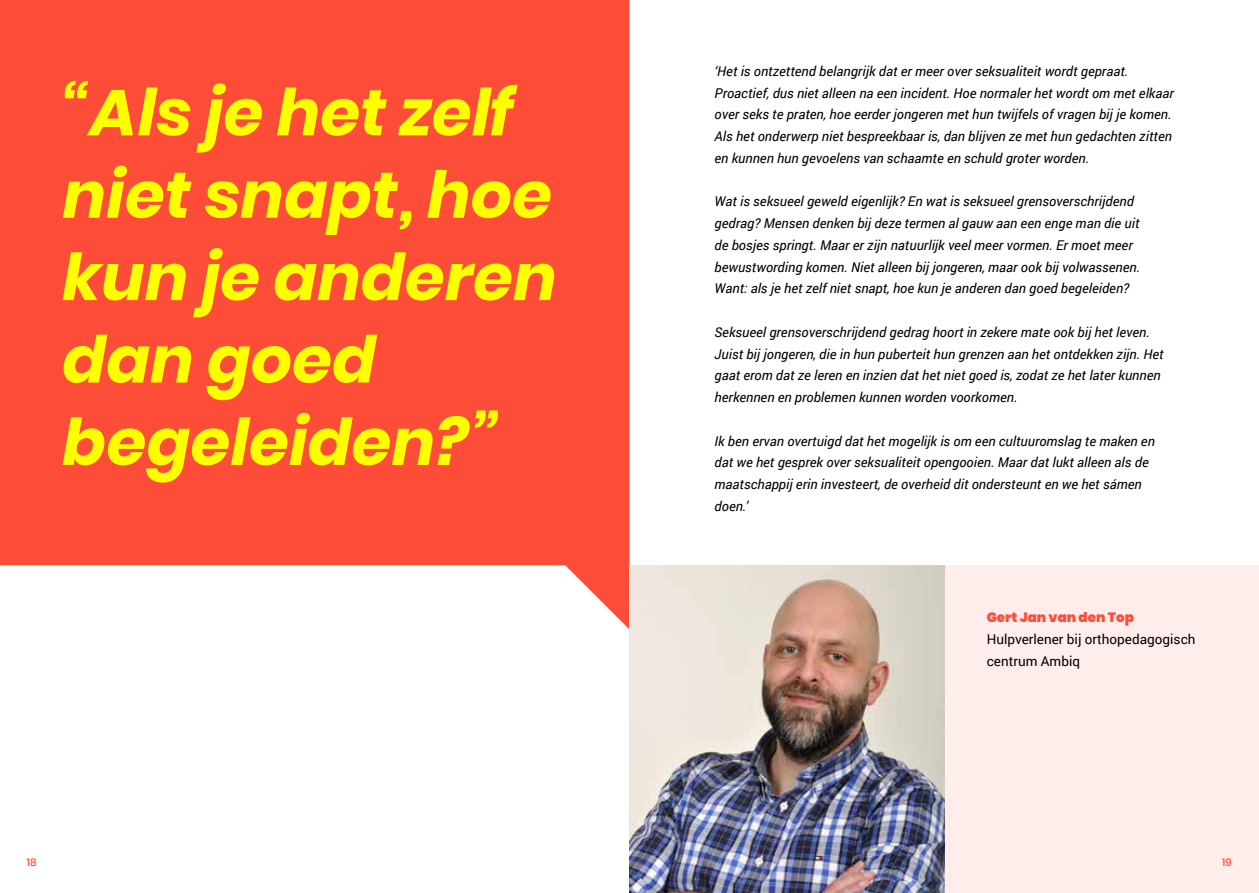
<style>
.page{position:relative;width:1259px;height:893px;background:#fff}
.page>*{position:absolute;margin:0;border:0;box-sizing:border-box;transform-origin:0 0}
.t1{font:italic 700 64.65px/82.3px "Poppins";color:#ff0}
.t2{font:italic 13.5px/21.8px "Roboto";color:#000}
.t3{font:13.5px/21.8px "Roboto";color:#000}
.t4{font:900 13.5px "Poppins";color:#fd4d38}
.t5{font:500 10.5px "Poppins";color:#fd4d38}
</style>
<div class="page">
<div style="left:629px;top:566px;width:630px;height:327px;background:#ffedeb"></div>
<svg style="left:0;top:0;width:629px;height:629px;background:#fd5e4b"></svg>
<img style="left:629px;top:566px;width:315px;height:327px">
<h1 class="t1" style="left:62px;top:72px;width:496px">“Als je het zelf niet snapt, hoe kun je anderen dan goed begeleiden?”</h1>
<p class="t2" style="left:714px;top:60px;width:461px">‘Het is ontzettend belangrijk dat er meer over seksualiteit wordt gepraat.<br>Proactief, dus niet alleen na een incident. Hoe normaler het wordt om met elkaar over seks te praten, hoe eerder jongeren met hun twijfels of vragen bij je komen.<br>Als het onderwerp niet bespreekbaar is, dan blijven ze met hun gedachten zitten en kunnen hun gevoelens van schaamte en schuld groter worden.</p>
<p class="t2" style="left:714px;top:190px;width:427px">Wat is seksueel geweld eigenlijk? En wat is seksueel grensoverschrijdend gedrag? Mensen denken bij deze termen al gauw aan een enge man die uit de bosjes springt. Maar er zijn natuurlijk veel meer vormen. Er moet meer bewustwording komen. Niet alleen bij jongeren, maar ook bij volwassenen.<br>Want: als je het zelf niet snapt, hoe kun je anderen dan goed begeleiden?</p>
<p class="t2" style="left:714px;top:321px;width:451px">Seksueel grensoverschrijdend gedrag hoort in zekere mate ook bij het leven.<br>Juist bij jongeren, die in hun puberteit hun grenzen aan het ontdekken zijn. Het gaat erom dat ze leren en inzien dat het niet goed is, zodat ze het later kunnen herkennen en problemen kunnen worden voorkomen.</p>
<p class="t2" style="left:714px;top:429px;width:442px">Ik ben ervan overtuigd dat het mogelijk is om een cultuuromslag te maken en dat we het gesprek over seksualiteit opengooien. Maar dat lukt alleen als de maatschappij erin investeert, de overheid dit ondersteunt en we het sámen doen.’</p>
<p class="t4" style="left:986px;top:610px;width:149px">Gert Jan van den Top</p>
<p class="t3" style="left:986px;top:628px;width:210px">Hulpverlener bij orthopedagogisch centrum Ambiq</p>
<p class="t5" style="left:27px;top:856px;width:11px">18</p>
<p class="t5" style="left:1222px;top:856px;width:11px">19</p>
</div>
